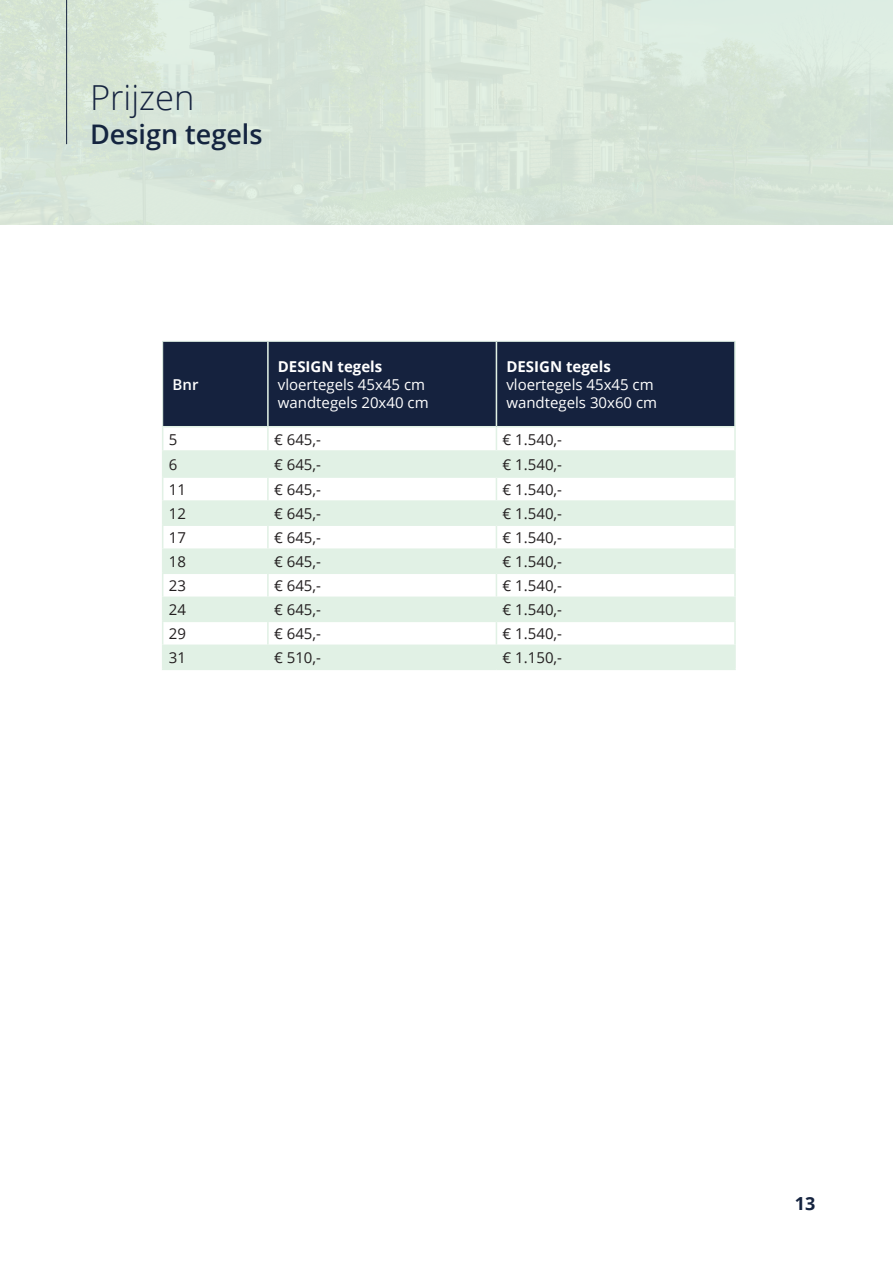
<style>
.page{position:relative;width:893px;height:1263px;background:#fff}
.page>*{position:absolute;margin:0;border:0;box-sizing:border-box;transform-origin:0 0}
.t1{font:300 34.5px "Open Sans";color:#15233f}
.t2{font:600 27px "Open Sans";color:#14243f}
.t3{font:700 18px "Open Sans";color:#15233f}
.t4{font:15px "Open Sans";color:#231f20}
.t5{font:15px/18px "Open Sans";color:#fff}
.t6{font:700 15px "Open Sans";color:#fff}
.t7{font:600 15px "Open Sans";color:#fff}
</style>
<div class="page">
<hr style="left:66px;top:0;width:1px;height:144px;background:#15223e">
<div style="left:163px;top:342px;width:571px;height:84px;background:#15223e"></div>
<hr style="left:734px;top:452px;width:2px;height:24px;background:#e1f1e5">
<hr style="left:734px;top:502px;width:2px;height:22px;background:#e1f1e5">
<hr style="left:734px;top:550px;width:2px;height:22px;background:#e1f1e5">
<hr style="left:734px;top:598px;width:2px;height:23px;background:#e1f1e5">
<hr style="left:734px;top:646px;width:2px;height:23px;background:#e1f1e5">
<hr style="left:734px;top:427px;width:2px;height:23px;background:#e1f1e5">
<hr style="left:496px;top:450px;width:240px;height:2px;background:#e1f1e5">
<hr style="left:734px;top:478px;width:2px;height:22px;background:#e1f1e5">
<hr style="left:496px;top:500px;width:240px;height:2px;background:#e1f1e5">
<hr style="left:734px;top:526px;width:2px;height:22px;background:#e1f1e5">
<hr style="left:496px;top:548px;width:240px;height:2px;background:#e1f1e5">
<hr style="left:734px;top:574px;width:2px;height:22px;background:#e1f1e5">
<hr style="left:496px;top:596px;width:240px;height:2px;background:#e1f1e5">
<svg style="left:162px;top:427px;width:572px;height:242px"></svg>
<hr style="left:734px;top:622px;width:2px;height:22px;background:#e1f1e5">
<hr style="left:162px;top:644px;width:106px;height:2px;background:#e1f1e5">
<hr style="left:268px;top:644px;width:228px;height:2px;background:#e1f1e5">
<hr style="left:496px;top:644px;width:240px;height:2px;background:#e1f1e5">
<hr style="left:162px;top:341px;width:106px;height:1px;background:#e1f1e5">
<hr style="left:162px;top:342px;width:1px;height:84px;background:#e1f1e5">
<hr style="left:268px;top:341px;width:228px;height:1px;background:#e1f1e5">
<hr style="left:496px;top:341px;width:240px;height:1px;background:#e1f1e5">
<hr style="left:267px;top:342px;width:2px;height:84px;background:#e1f1e5">
<hr style="left:496px;top:342px;width:1px;height:84px;background:#e1f1e5">
<hr style="left:734px;top:342px;width:2px;height:84px;background:#e1f1e5">
<hr style="left:162px;top:426px;width:106px;height:1px;background:#e1f1e5">
<hr style="left:268px;top:426px;width:228px;height:1px;background:#e1f1e5">
<hr style="left:496px;top:426px;width:240px;height:1px;background:#e1f1e5">
<hr style="left:162px;top:476px;width:106px;height:2px;background:#e1f1e5">
<hr style="left:268px;top:476px;width:228px;height:2px;background:#e1f1e5">
<hr style="left:496px;top:476px;width:240px;height:2px;background:#e1f1e5">
<hr style="left:162px;top:524px;width:106px;height:2px;background:#e1f1e5">
<hr style="left:268px;top:524px;width:228px;height:2px;background:#e1f1e5">
<hr style="left:496px;top:524px;width:240px;height:2px;background:#e1f1e5">
<hr style="left:162px;top:572px;width:106px;height:2px;background:#e1f1e5">
<hr style="left:268px;top:572px;width:228px;height:2px;background:#e1f1e5">
<hr style="left:496px;top:572px;width:240px;height:2px;background:#e1f1e5">
<hr style="left:162px;top:621px;width:106px;height:1px;background:#e1f1e5">
<hr style="left:268px;top:621px;width:228px;height:1px;background:#e1f1e5">
<hr style="left:496px;top:621px;width:240px;height:1px;background:#e1f1e5">
<hr style="left:162px;top:669px;width:106px;height:1px;background:#e1f1e5">
<hr style="left:268px;top:669px;width:228px;height:1px;background:#e1f1e5">
<hr style="left:496px;top:669px;width:240px;height:1px;background:#e1f1e5">
<h1 class="t1" style="left:90px;top:74px;width:106px">Prijzen</h1>
<h2 class="t2" style="left:90px;top:116px;width:174px">Design tegels</h2>
<p class="t7" style="left:173px;top:374px;width:27px">Bnr</p>
<p class="t6" style="left:278px;top:356px;width:106px">DESIGN tegels</p>
<p class="t5" style="left:278px;top:375px;width:152px">vloertegels 45x45 cm wandtegels 20x40 cm</p>
<p class="t6" style="left:506px;top:356px;width:106px">DESIGN tegels</p>
<p class="t5" style="left:506px;top:375px;width:152px">vloertegels 45x45 cm wandtegels 30x60 cm</p>
<p class="t4" style="left:169px;top:429px;width:10px">5</p>
<p class="t4" style="left:274px;top:429px;width:48px">€ 645,-</p>
<p class="t4" style="left:502px;top:429px;width:61px">€ 1.540,-</p>
<p class="t4" style="left:169px;top:454px;width:10px">6</p>
<p class="t4" style="left:274px;top:454px;width:48px">€ 645,-</p>
<p class="t4" style="left:502px;top:454px;width:61px">€ 1.540,-</p>
<p class="t4" style="left:169px;top:479px;width:19px">11</p>
<p class="t4" style="left:274px;top:479px;width:48px">€ 645,-</p>
<p class="t4" style="left:502px;top:479px;width:61px">€ 1.540,-</p>
<p class="t4" style="left:169px;top:503px;width:19px">12</p>
<p class="t4" style="left:274px;top:503px;width:48px">€ 645,-</p>
<p class="t4" style="left:502px;top:503px;width:61px">€ 1.540,-</p>
<p class="t4" style="left:169px;top:527px;width:19px">17</p>
<p class="t4" style="left:274px;top:527px;width:48px">€ 645,-</p>
<p class="t4" style="left:502px;top:527px;width:61px">€ 1.540,-</p>
<p class="t4" style="left:169px;top:551px;width:19px">18</p>
<p class="t4" style="left:274px;top:551px;width:48px">€ 645,-</p>
<p class="t4" style="left:502px;top:551px;width:61px">€ 1.540,-</p>
<p class="t4" style="left:169px;top:575px;width:19px">23</p>
<p class="t4" style="left:274px;top:575px;width:48px">€ 645,-</p>
<p class="t4" style="left:502px;top:575px;width:61px">€ 1.540,-</p>
<p class="t4" style="left:169px;top:599px;width:19px">24</p>
<p class="t4" style="left:274px;top:599px;width:48px">€ 645,-</p>
<p class="t4" style="left:502px;top:599px;width:61px">€ 1.540,-</p>
<p class="t4" style="left:169px;top:623px;width:19px">29</p>
<p class="t4" style="left:274px;top:623px;width:48px">€ 645,-</p>
<p class="t4" style="left:502px;top:623px;width:61px">€ 1.540,-</p>
<p class="t4" style="left:169px;top:647px;width:19px">31</p>
<p class="t4" style="left:274px;top:647px;width:48px">€ 510,-</p>
<p class="t4" style="left:502px;top:647px;width:61px">€ 1.150,-</p>
<p class="t3" style="left:795px;top:1191px;width:22px">13</p>
</div>
